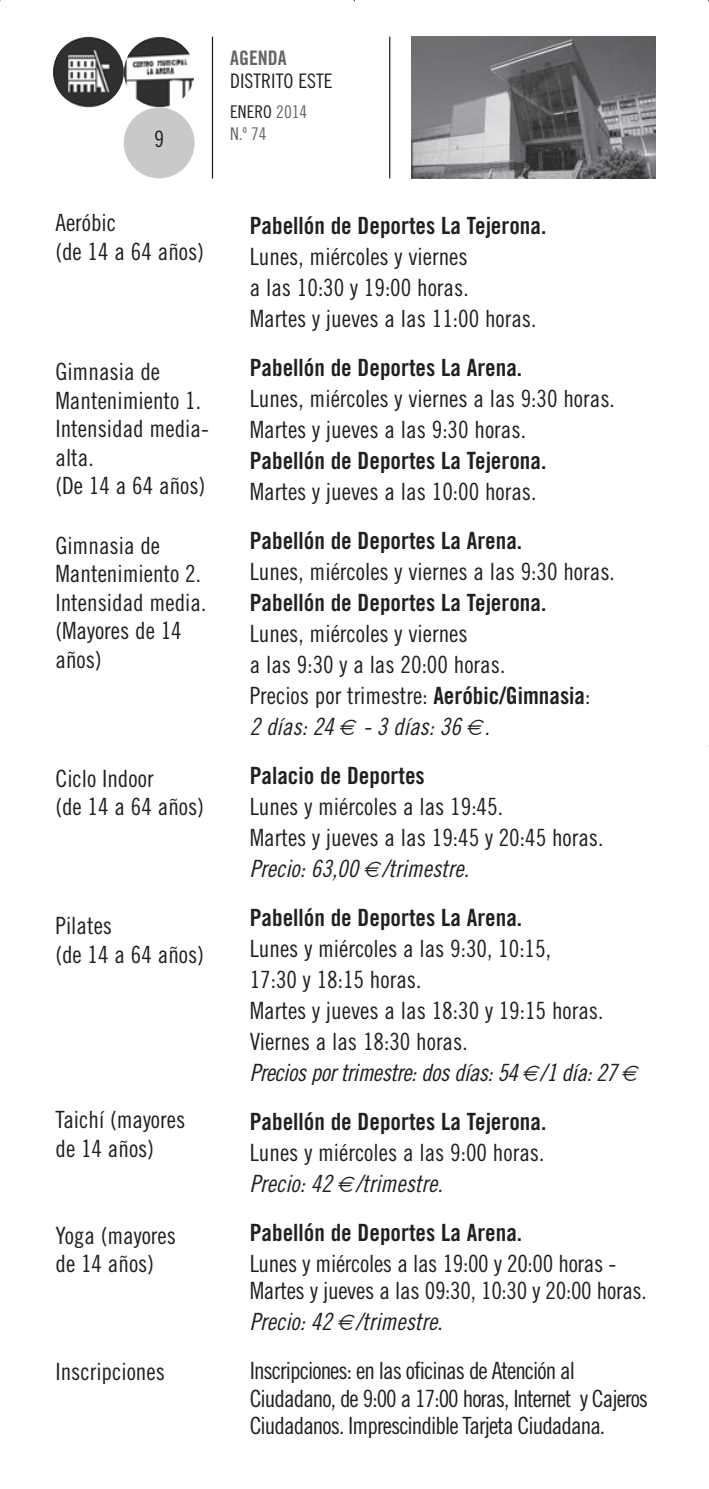
<style>
.page{position:relative;width:709px;height:1489px;background:#fff}
.page>*{position:absolute;margin:0;border:0;box-sizing:border-box;transform-origin:0 0}
.t1{font:23.75px/31px "Trade Gothic Cond Eighteen";color:#231f20}
.t2{font:23.75px "Trade Gothic Bold Cond Twenty";color:#231f20}
.t3{font:23.75px/48.8px "Trade Gothic Cond Eighteen";letter-spacing:-.04em;color:#231f20}
.t4{font:22.5px "Trade Gothic Cond Eighteen";color:#231f20}
.t5{font:20px "Trade Gothic Cond Eighteen";color:#231f20}
.t6{font:20px "Trade Gothic Bold Cond Twenty";color:#636466}
.t7{font:17.5px/22.5px "Trade Gothic Cond Eighteen";color:#636466}
.s1{color:#231f20}
.s2{font-family:"Trade Gothic Bold Cond Twenty"}
.s3{font-style:italic}
.s4{font-family:"Textile";font-style:italic}
</style>
<div class="page">
<img style="left:411px;top:37px;width:244px;height:141px">
<hr style="left:212px;top:37px;width:1px;height:141px;background:#231f20">
<hr style="left:389px;top:37px;width:1px;height:141px;background:#231f20">
<div style="left:124px;top:107px;width:71px;height:71px;background:#c7c9cb;border-radius:50%"></div>
<img style="left:124px;top:37px;width:71px;height:70px;border-radius:50%">
<img style="left:53px;top:37px;width:71px;height:70px;border-radius:50%">
<p class="t4" style="left:154px;top:131px;width:11px">9</p>
<p class="t6" style="left:230px;top:51px;width:58px">AGENDA</p>
<p class="t5" style="left:230px;top:73px;width:104px">DISTRITO ESTE</p>
<p class="t7" style="left:230px;top:102px;width:79px"><span class="s1">ENERO</span> 2014<br>N.º 74</p>
<p class="t1" style="left:55px;top:210px;width:150px;line-height:28.5px">Aeróbic<br>(de 14 a 64 años)</p>
<p class="t1" style="left:55px;top:359px;width:155px;line-height:28.5px">Gimnasia de<br>Mantenimiento 1.<br>Intensidad media&shy;alta.<br>(De 14 a 64 años)</p>
<p class="t1" style="left:55px;top:532px;width:152px;line-height:28.5px">Gimnasia de<br>Mantenimiento 2.<br>Intensidad media. (Mayores de 14 años)</p>
<p class="t1" style="left:55px;top:765px;width:150px;line-height:28.5px">Ciclo Indoor<br>(de 14 a 64 años)</p>
<p class="t1" style="left:55px;top:913px;width:150px;line-height:28.5px">Pilates<br>(de 14 a 64 años)</p>
<p class="t1" style="left:55px;top:1107px;width:131px;line-height:28.5px">Taichí (mayores de 14 años)</p>
<p class="t1" style="left:55px;top:1222px;width:122px;line-height:28.5px">Yoga (mayores de 14 años)</p>
<p class="t1" style="left:55px;top:1357px;width:111px">Inscripciones</p>
<p class="t2" style="left:250px;top:216px;width:298px">Pabellón de Deportes La Tejerona.</p>
<p class="t1" style="left:250px;top:242px;width:288px">Lunes, miércoles y viernes<br>a las 10:30 y 19:00 horas.<br>Martes y jueves a las 11:00 horas.</p>
<p class="t2" style="left:250px;top:358px;width:274px">Pabellón de Deportes La Arena.</p>
<p class="t1" style="left:250px;top:384px;width:366px">Lunes, miércoles y viernes a las 9:30 horas.<br>Martes y jueves a las 9:30 horas.</p>
<p class="t2" style="left:250px;top:451px;width:298px">Pabellón de Deportes La Tejerona.</p>
<p class="t1" style="left:250px;top:477px;width:288px">Martes y jueves a las 10:00 horas.</p>
<p class="t2" style="left:250px;top:531px;width:274px">Pabellón de Deportes La Arena.</p>
<p class="t1" style="left:250px;top:557px;width:366px">Lunes, miércoles y viernes a las 9:30 horas.</p>
<p class="t2" style="left:250px;top:593px;width:298px">Pabellón de Deportes La Tejerona.</p>
<p class="t1" style="left:250px;top:619px;width:342px">Lunes, miércoles y viernes<br>a las 9:30 y a las 20:00 horas.<br>Precios por trimestre: <span class="s2">Aeróbic/Gimnasia</span>:<br><span class="s3">2 días:24</span> <span class="s4">€</span> <span class="s3">-3 días:36</span> <span class="s4">€</span> <span class="s3">.</span></p>
<p class="t2" style="left:250px;top:766px;width:177px">Palacio de Deportes</p>
<p class="t1" style="left:250px;top:792px;width:355px">Lunes y miércoles a las 19:45.<br>Martes y jueves a las 19:45 y 20:45 horas.<br><span class="s3">Precio:63,00</span> <span class="s4">€</span> <span class="s3">/trimestre.</span></p>
<p class="t2" style="left:250px;top:908px;width:274px">Pabellón de Deportes La Arena.</p>
<p class="t1" style="left:250px;top:934px;width:391px">Lunes y miércoles a las 9:30, 10:15,<br>17:30 y 18:15 horas.<br>Martes y jueves a las 18:30 y 19:15 horas.<br>Viernes a las 18:30 horas.<br><span class="s3">Preciosportrimestre:dosdías:54</span> <span class="s4">€</span><span class="s3">/1 día:27</span> <span class="s4">€</span></p>
<p class="t2" style="left:250px;top:1112px;width:298px">Pabellón de Deportes La Tejerona.</p>
<p class="t1" style="left:250px;top:1138px;width:296px">Lunes y miércoles a las 9:00 horas.<br><span class="s3">Precio:42</span> <span class="s4">€</span> <span class="s3">/trimestre.</span></p>
<p class="t2" style="left:250px;top:1223px;width:274px">Pabellón de Deportes La Arena.</p>
<p class="t1" style="left:250px;top:1251px;width:398px;line-height:27.5px">Lunes y miércoles a las 19:00 y 20:00 horas -<br>Martes y jueves a las 09:30, 10:30 y 20:00 horas.</p>
<p class="t3" style="left:250px;top:1299px;width:327px"><span class="s3">Precio:42</span> <span class="s4">€</span> <span class="s3">/trimestre</span>.<br>Inscripciones: en las oficinas de Atención al</p>
<p class="t3" style="left:250px;top:1386px;width:400px;line-height:27.5px">Ciudadano, de 9:00 a 17:00 horas, Internet y Cajeros<br>Ciudadanos. Imprescindible Tarjeta Ciudadana.</p>
</div>
